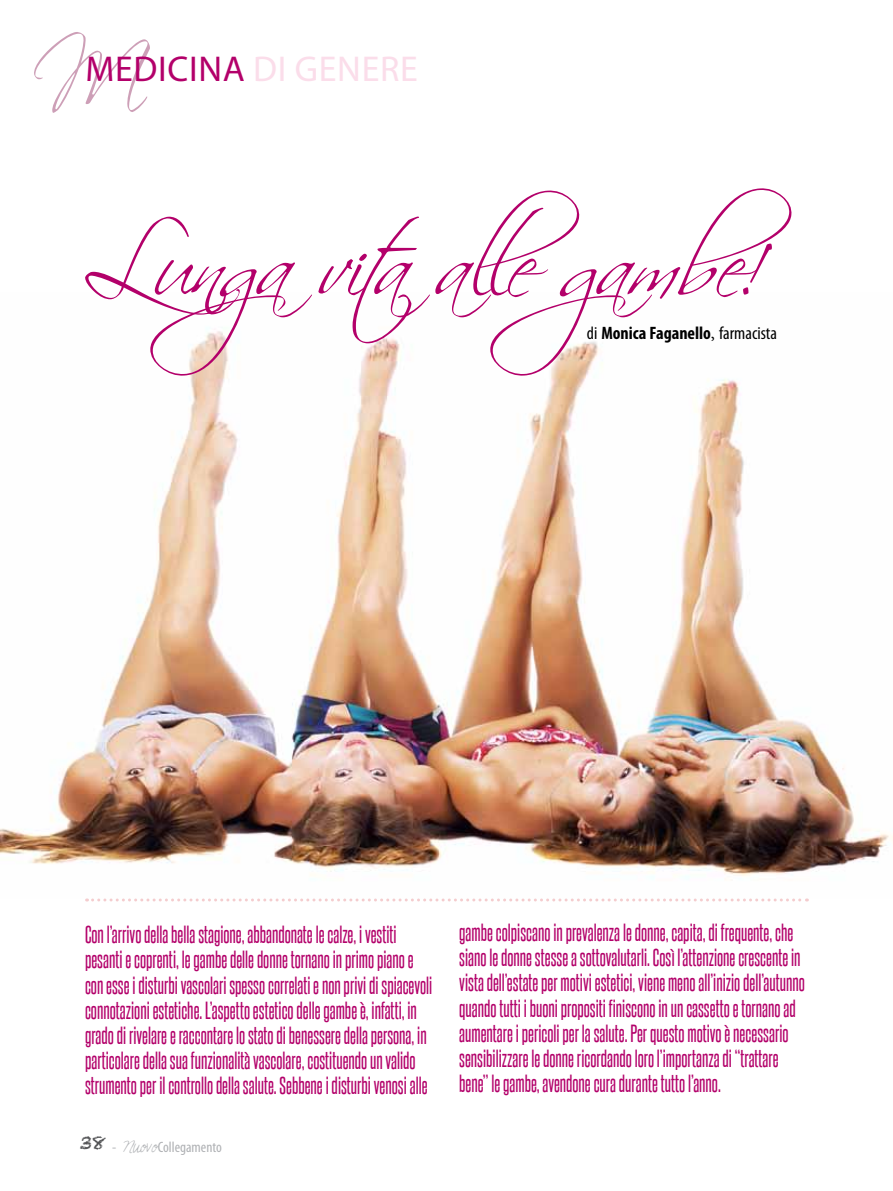
<style>
.page{position:relative;width:893px;height:1191px;background:#fff}
.page>*{position:absolute;margin:0;border:0;box-sizing:border-box;transform-origin:0 0}
.t1{font:87.9px "Scriptina Pro";color:#b3006a}
.t2{font:36px "Myriad Pro";color:#b3006a}
.t3{font:36px "Myriad Pro";color:#fbddea}
.t4{font:21px/25.2px "Steelfish Rg";color:#b3006a}
.t5{font:700 condensed 18px "Myriad Pro";color:#000}
.t6{font:condensed 15px "Myriad Pro";color:#afb1b4}
.s1{font-size:106.5px}
.s2{font-weight:400}
.s3{font-family:"Minion Pro";font-weight:400;font-stretch:normal}
.s4{font-family:"Sunshine In My Soul";font-stretch:normal}
</style>
<div class="page">
<img style="left:0;top:331px;width:893px;height:549px">
<svg style="left:87px;top:898px;width:720px;height:3px"></svg>
<h2 class="t2" style="left:85px;top:47px;width:21px">MEDICINA</h2>
<h2 class="t3" style="left:253px;top:47px;width:63px">DI GENERE</h2>
<h1 class="t1" style="left:85px;top:213px;width:708px"><span class="s1">L</span>unga vita alle gambe!</h1>
<p class="t5" style="left:587px;top:322px;width:192px"><span class="s2">di</span> Monica Faganello<span class="s3">,</span> <span class="s2">farmacista</span></p>
<p class="t4" style="left:85px;top:921px;width:349px">Con l’arrivo della bella stagione, abbandonate le calze, i vestiti pesanti e coprenti, le gambe delle donne tornano in primo piano e con esse i disturbi vascolari spesso correlati e non privi di spiacevoli connotazioni estetiche. L’aspetto estetico delle gambe è, infatti, in grado di rivelare e raccontare lo stato di benessere della persona, in particolare della sua funzionalità vascolare, costituendo un valido strumento per il controllo della salute. Sebbene i disturbi venosi alle</p>
<p class="t4" style="left:459px;top:919px;width:347px">gambe colpiscano in prevalenza le donne, capita, di frequente, che siano le donne stesse a sottovalutarli. Così l’attenzione crescente in vista dell’estate per motivi estetici, viene meno all’inizio dell’autunno quando tutti i buoni propositi finiscono in un cassetto e tornano ad aumentare i pericoli per la salute. Per questo motivo è necessario sensibilizzare le donne ricordando loro l’importanza di “trattare bene” le gambe, avendone cura durante tutto l’anno.</p>
<p class="t6" style="left:79px;top:1137px;width:144px"><sup>38</sup> - <span class="s4">Nuovo</span>Collegamento</p>
</div>
